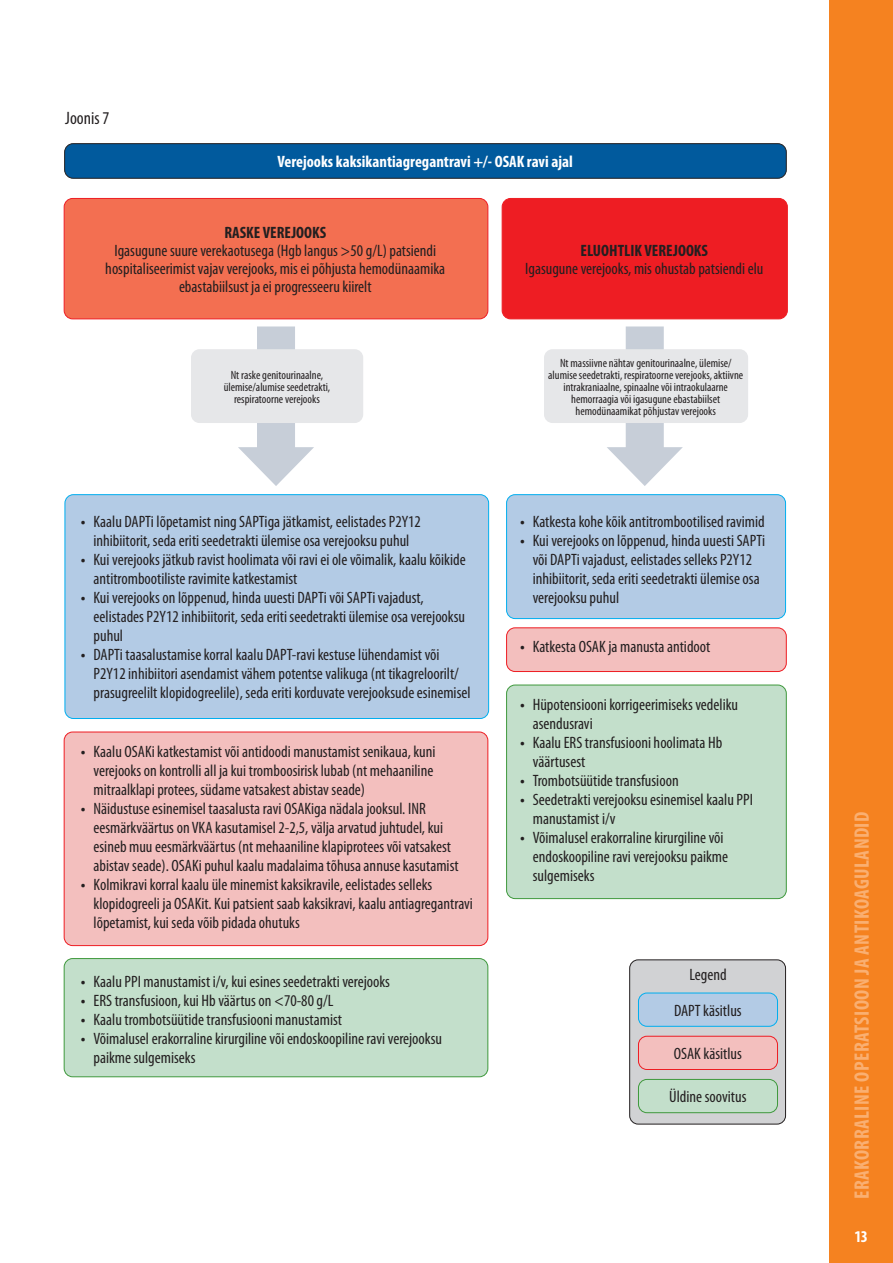
<style>
.page{position:relative;width:893px;height:1263px;background:#fff}
.page>*{position:absolute;margin:0;border:0;box-sizing:border-box;transform-origin:0 0}
.t1{font:700 condensed 21px "Myriad Pro";letter-spacing:.02em;color:#faaf71}
.t2{font:condensed 18px "Myriad Pro";color:#231f20}
.t3{font:condensed 16.5px/19px "Myriad Pro";color:#231f20}
.t4{font:700 condensed 16.5px "Myriad Pro";color:#fff}
.t5{font:700 condensed 16.5px "Myriad Pro";color:#231f20}
.t6{font:condensed 12px/12px "Myriad Pro";color:#231f20;text-align:center}
.s1{font-weight:700}
</style>
<div class="page">
<div style="left:829px;top:0;width:64px;height:1263px;background:#f58220"></div>
<div style="left:502px;top:198px;width:285px;height:121px;background:#ee1d23;border-radius:9px"></div>
<div style="left:502px;top:198px;width:286px;height:121px;border:1px solid #ee1d23;border-radius:9px"></div>
<div style="left:64px;top:198px;width:424px;height:121px;background:#f36f51;border-radius:9px"></div>
<div style="left:64px;top:198px;width:424px;height:121px;border:1px solid #ee1d23;border-radius:9px"></div>
<div style="left:630px;top:960px;width:155px;height:164px;background:#d1d2d4;border-radius:9px"></div>
<div style="left:629px;top:959px;width:157px;height:165px;border:1px solid #231f20;border-radius:9px"></div>
<div style="left:507px;top:685px;width:279px;height:213px;background:#c3dfcb;border-radius:9px"></div>
<div style="left:506px;top:685px;width:281px;height:214px;border:1px solid #3f993d;border-radius:9px"></div>
<div style="left:65px;top:144px;width:721px;height:34px;background:#015a9d;border-radius:9px"></div>
<div style="left:64px;top:143px;width:723px;height:36px;border:1px solid #231f20;border-radius:9px"></div>
<div style="left:65px;top:495px;width:424px;height:223px;background:#b3cbe5;border-radius:9px"></div>
<div style="left:65px;top:494px;width:424px;height:225px;border:1px solid #00aeef;border-radius:9px"></div>
<div style="left:507px;top:495px;width:278px;height:123px;background:#b3cbe5;border-radius:9px"></div>
<div style="left:506px;top:494px;width:280px;height:125px;border:1px solid #00aeef;border-radius:9px"></div>
<div style="left:507px;top:628px;width:279px;height:43px;background:#f3bfbe;border-radius:9px"></div>
<div style="left:506px;top:627px;width:281px;height:45px;border:1px solid #ee1d23;border-radius:9px"></div>
<div style="left:638px;top:993px;width:139px;height:33px;background:#b3cbe5;border-radius:9px"></div>
<div style="left:638px;top:993px;width:140px;height:34px;border:1px solid #00aeef;border-radius:9px"></div>
<div style="left:638px;top:1036px;width:139px;height:33px;background:#f3bfbe;border-radius:9px"></div>
<div style="left:638px;top:1036px;width:140px;height:34px;border:1px solid #ee1d23;border-radius:9px"></div>
<div style="left:638px;top:1079px;width:139px;height:34px;background:#c3dfcb;border-radius:9px"></div>
<div style="left:638px;top:1079px;width:140px;height:34px;border:1px solid #3f993d;border-radius:9px"></div>
<div style="left:64px;top:732px;width:424px;height:213px;background:#f3bfbe;border-radius:9px"></div>
<div style="left:64px;top:732px;width:424px;height:214px;border:1px solid #ee1d23;border-radius:9px"></div>
<div style="left:64px;top:958px;width:424px;height:119px;background:#c3dfcb;border-radius:9px"></div>
<div style="left:64px;top:958px;width:424px;height:119px;border:1px solid #3f993d;border-radius:9px"></div>
<svg style="left:607px;top:326px;width:76px;height:160px"></svg>
<svg style="left:238px;top:326px;width:76px;height:160px"></svg>
<div style="left:544px;top:349px;width:204px;height:74px;background:#e6e7e9;border-radius:9px"></div>
<div style="left:191px;top:349px;width:172px;height:74px;background:#e6e7e9;border-radius:9px"></div>
<p class="t2" style="left:65px;top:109px;width:46px">Joonis 7</p>
<p class="t4" style="left:277px;top:153px;width:297px">Verejooks kaksikantiagregantravi +/- OSAK ravi ajal</p>
<p class="t5" style="left:224px;top:223px;width:103px">RASKE VEREJOOKS</p>
<p class="t3" style="left:105px;top:242px;width:341px;line-height:18px;text-align:center">Igasugune suure verekaotusega (Hgb langus &gt;50 g/L) patsiendi hospitaliseerimist vajav verejooks, mis ei põhjusta hemodünaamika ebastabiilsust ja ei progresseeru kiirelt</p>
<p class="t6" style="left:224px;top:369px;width:108px">Nt raske genitourinaalne, ülemise/alumise seedetrakti, respiratoorne verejooks</p>
<p class="t3" style="left:81px;top:512px;width:342px;text-align:center"><span class="s1">•</span> Kaalu DAPTi lõpetamist ning SAPTiga jätkamist, eelistades P2Y12 inhibiitorit, seda eriti seedetrakti ülemise osa verejooksu puhul</p>
<p class="t3" style="left:94px;top:550px;width:374px;text-indent:-13px"><span class="s1">•</span> Kui verejooks jätkub ravist hoolimata või ravi ei ole võimalik, kaalu kõikide antitrombootiliste ravimite katkestamist</p>
<p class="t3" style="left:94px;top:588px;width:373px;text-indent:-13px"><span class="s1">•</span> Kui verejooks on lõppenud, hinda uuesti DAPTi või SAPTi vajadust, eelistades P2Y12 inhibiitorit, seda eriti seedetrakti ülemise osa verejooksu puhul</p>
<p class="t3" style="left:94px;top:645px;width:379px;text-indent:-13px"><span class="s1">•</span> DAPTi taasalustamise korral kaalu DAPT-ravi kestuse lühendamist või<br>P2Y12 inhibiitori asendamist vähem potentse valikuga (nt tikagreloorilt/ prasugreelilt klopidogreelile), seda eriti korduvate verejooksude esinemisel</p>
<p class="t3" style="left:94px;top:742px;width:344px;text-indent:-13px"><span class="s1">•</span> Kaalu OSAKi katkestamist või antidoodi manustamist senikaua, kuni verejooks on kontrolli all ja kui tromboosirisk lubab (nt mehaaniline mitraalklapi protees, südame vatsakest abistav seade)</p>
<p class="t3" style="left:94px;top:799px;width:367px;text-indent:-13px"><span class="s1">•</span> Näidustuse esinemisel taasalusta ravi OSAKiga nädala jooksul. INR eesmärkväärtus on VKA kasutamisel 2-2,5, välja arvatud juhtudel, kui esineb muu eesmärkväärtus (nt mehaaniline klapiprotees või vatsakest abistav seade). OSAKi puhul kaalu madalaima tõhusa annuse kasutamist</p>
<p class="t3" style="left:94px;top:875px;width:381px;text-indent:-13px"><span class="s1">•</span> Kolmikravi korral kaalu üle minemist kaksikravile, eelistades selleks klopidogreeli ja OSAKit. Kui patsient saab kaksikravi, kaalu antiagregantravi lõpetamist, kui seda võib pidada ohutuks</p>
<p class="t3" style="left:81px;top:973px;width:311px"><span class="s1">•</span> Kaalu PPI manustamist i/v, kui esines seedetrakti verejooks</p>
<p class="t3" style="left:81px;top:992px;width:254px"><span class="s1">•</span> ERS transfusioon, kui Hb väärtus on &lt;70-80 g/L</p>
<p class="t3" style="left:81px;top:1011px;width:263px"><span class="s1">•</span> Kaalu trombotsüütide transfusiooni manustamist</p>
<p class="t3" style="left:94px;top:1030px;width:350px;text-indent:-13px"><span class="s1">•</span> Võimalusel erakorraline kirurgiline või endoskoopiline ravi verejooksu paikme sulgemiseks</p>
<p class="t5" style="left:580px;top:241px;width:129px">ELUOHTLIK VEREJOOKS</p>
<p class="t3" style="left:525px;top:259px;width:240px">Igasugune verejooks, mis ohustab patsiendi elu</p>
<p class="t6" style="left:548px;top:357px;width:196px">Nt massiivne nähtav genitourinaalne, ülemise/ alumise seedetrakti, respiratoorne verejooks, aktiivne intrakraniaalne, spinaalne või intraokulaarne hemorraagia või igasugune ebastabiilset hemodünaamikat põhjustav verejooks</p>
<p class="t3" style="left:520px;top:512px;width:246px"><span class="s1">•</span> Katkesta kohe kõik antitrombootilised ravimid</p>
<p class="t3" style="left:533px;top:531px;width:234px;text-indent:-13px"><span class="s1">•</span> Kui verejooks on lõppenud, hinda uuesti SAPTi või DAPTi vajadust, eelistades selleks P2Y12 inhibiitorit, seda eriti seedetrakti ülemise osa verejooksu puhul</p>
<p class="t3" style="left:520px;top:638px;width:192px"><span class="s1">•</span> Katkesta OSAK ja manusta antidoot</p>
<p class="t3" style="left:533px;top:696px;width:207px;text-indent:-13px"><span class="s1">•</span> Hüpotensiooni korrigeerimiseks vedeliku asendusravi</p>
<p class="t3" style="left:533px;top:734px;width:191px;text-indent:-13px"><span class="s1">•</span> Kaalu ERS transfusiooni hoolimata Hb väärtusest</p>
<p class="t3" style="left:520px;top:771px;width:160px"><span class="s1">•</span> Trombotsüütide transfusioon</p>
<p class="t3" style="left:533px;top:790px;width:222px;text-indent:-13px"><span class="s1">•</span> Seedetrakti verejooksu esinemisel kaalu PPI manustamist i/v</p>
<p class="t3" style="left:533px;top:828px;width:197px;text-indent:-13px"><span class="s1">•</span> Võimalusel erakorraline kirurgiline või endoskoopiline ravi verejooksu paikme sulgemiseks</p>
<p class="t3" style="left:689px;top:965px;width:39px">Legend</p>
<p class="t3" style="left:674px;top:1001px;width:69px">DAPT käsitlus</p>
<p class="t3" style="left:674px;top:1044px;width:70px">OSAK käsitlus</p>
<p class="t3" style="left:669px;top:1087px;width:79px">Üldine soovitus</p>
<p class="t1" style="left:850px;top:1199px;width:389px;rotate:-90deg">ERAKORRALINE OPERATSIOON JA ANTIKOAGULANDID</p>
<p class="t4" style="left:854px;top:1227px;width:15px">13</p>
</div>
